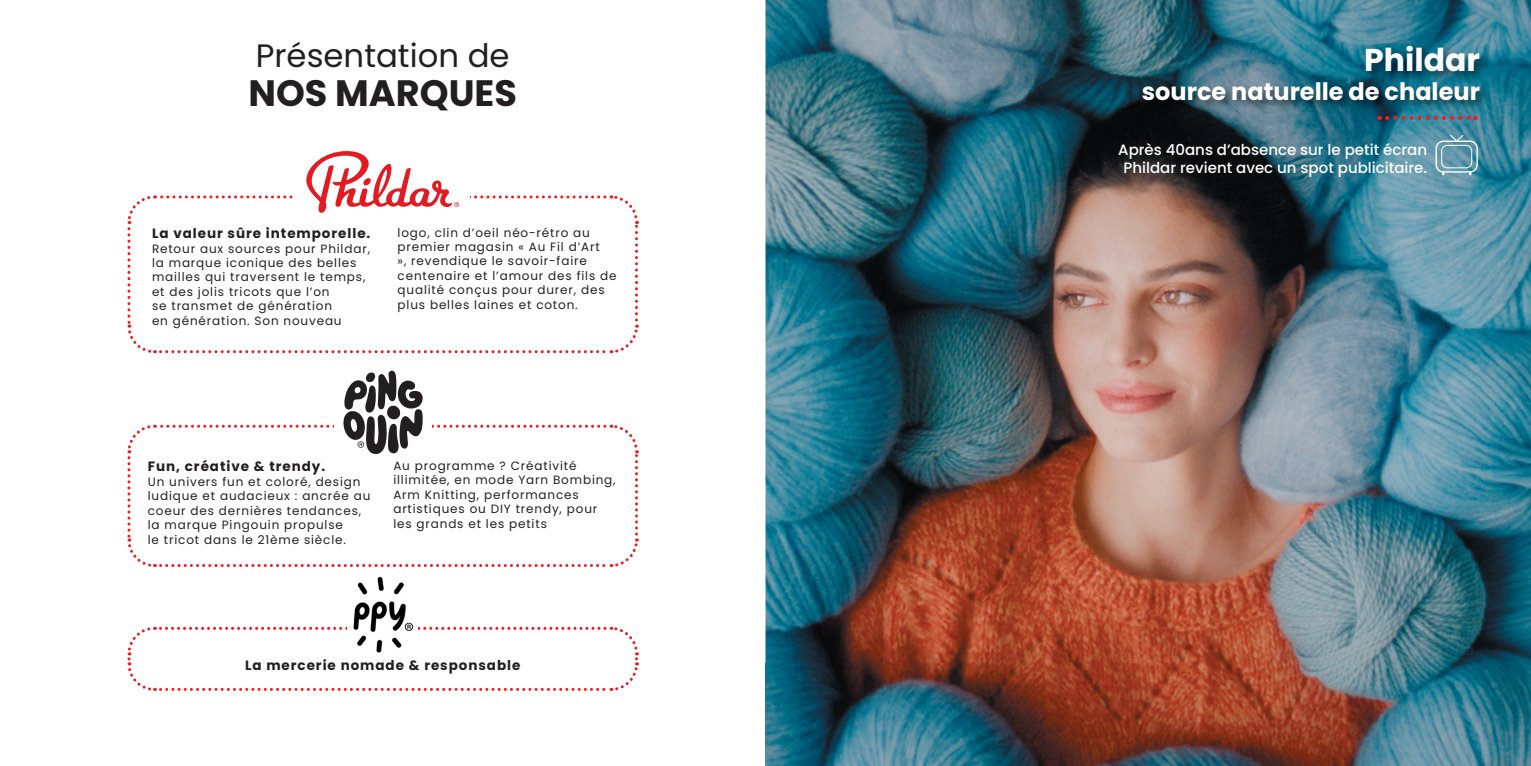
<style>
.page{position:relative;width:1531px;height:766px;background:#fff}
.page>*{position:absolute;margin:0;border:0;box-sizing:border-box;transform-origin:0 0}
.t1{font:700 36.75px "Poppins";color:#231f20}
.t2{font:32.4px "Poppins";color:#231f20}
.t3{font:700 31.5px "Poppins";color:#fff}
.t4{font:700 24px "Poppins";color:#fff}
.t5{font:500 15px/18px "Poppins";color:#fff;text-align:center}
.t6{font:700 13.5px "Poppins";letter-spacing:.07em;color:#231f20}
.t7{font:12px/14.4px "Poppins";letter-spacing:.07em;color:#231f20}
</style>
<div class="page">
<img style="left:765px;top:0;width:408px;height:765px">
<img style="left:1173px;top:0;width:358px;height:50px">
<img style="left:1481px;top:50px;width:50px;height:715px">
<img style="left:1173px;top:111px;width:308px;height:654px">
<svg style="left:127px;top:151px;width:512px;height:203px"></svg>
<svg style="left:127px;top:370px;width:512px;height:198px"></svg>
<svg style="left:127px;top:626px;width:512px;height:65px"></svg>
<div style="left:347px;top:605px;width:71px;height:36px;background:#fff"></div>
<img style="left:351px;top:576px;width:64px;height:79px">
<img style="left:351px;top:605px;width:64px;height:36px">
<img style="left:1140px;top:43px;width:350px;height:68px">
<svg style="left:1387px;top:116px;width:88px;height:4px"></svg>
<svg style="left:1449px;top:134px;width:15px;height:6px"></svg>
<div style="left:1435px;top:140px;width:43px;height:32px;border:1px solid #fff;border-radius:7px"></div>
<div style="left:1441px;top:145px;width:31px;height:23px;border:1px solid #fff;border-radius:6px"></div>
<h2 class="t2" style="left:256px;top:37px;width:255px">Présentation de</h2>
<h1 class="t1" style="left:248px;top:72px;width:270px">NOS MARQUES</h1>
<p class="t6" style="left:152px;top:225px;width:220px">La valeur sûre intemporelle.</p>
<p class="t7" style="left:152px;top:241px;width:219px">Retour aux sources pour Phildar, la marque iconique des belles mailles qui traversent le temps, et des jolis tricots que l’on<br>se transmet de génération<br>en génération. Son nouveau</p>
<p class="t7" style="left:398px;top:225px;width:220px">logo, clin d’oeil néo-rétro au premier magasin « Au Fil d’Art<br>», revendique le savoir-faire centenaire et l’amour des fils de qualité conçus pour durer, des plus belles laines et coton.</p>
<p class="t6" style="left:148px;top:459px;width:179px">Fun, créative &amp; trendy.</p>
<p class="t7" style="left:148px;top:474px;width:224px">Un univers fun et coloré, design ludique et audacieux : ancrée au coeur des dernières tendances, la marque Pingouin propulse<br>le tricot dans le 21ème siècle.</p>
<p class="t7" style="left:393px;top:458px;width:224px">Au programme ? Créativité illimitée, en mode Yarn Bombing,<br>Arm Knitting, performances artistiques ou DIY trendy, pour les grands et les petits</p>
<p class="t6" style="left:245px;top:657px;width:277px">La mercerie nomade &amp; responsable</p>
<h3 class="t3" style="left:1364px;top:42px;width:117px">Phildar</h3>
<h3 class="t4" style="left:1142px;top:78px;width:340px">source naturelle de chaleur</h3>
<p class="t5" style="left:1118px;top:141px;width:310px">Après 40ans d’absence sur le petit écran<br>Phildar revient avec un spot publicitaire.</p>
</div>
